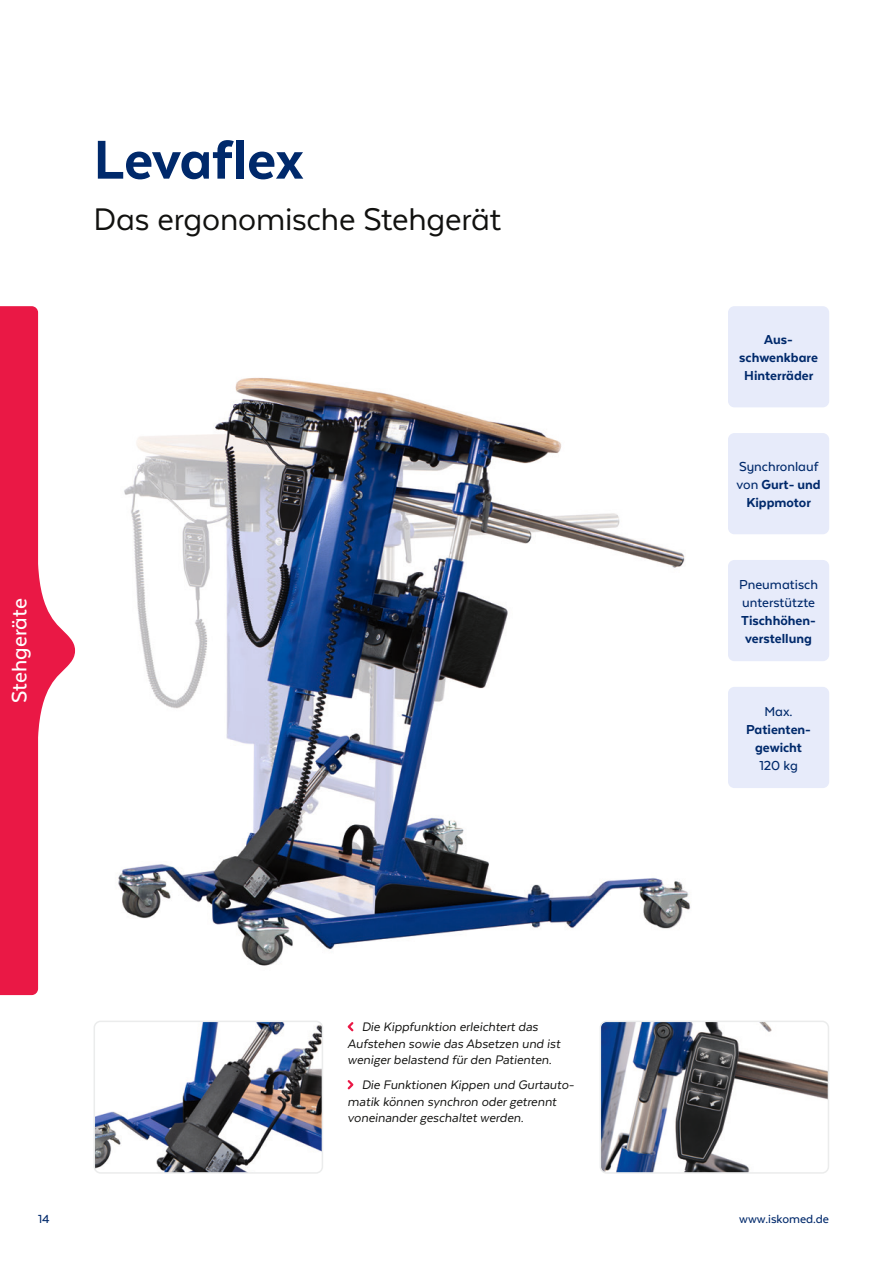
<style>
.page{position:relative;width:893px;height:1263px;background:#fff}
.page>*{position:absolute;margin:0;border:0;box-sizing:border-box;transform-origin:0 0}
.t1{font:800 63px "Texta Alt";letter-spacing:-.015em;color:#00296b}
.t2{font:36px "Texta Alt";letter-spacing:-.005em;color:#11110f}
.t3{font:500 24px "Texta Alt";color:#fff}
.t4{font:800 15px/18px "Texta Alt";color:#00296b;text-align:center}
.t5{font:500 15px/18px "Texta Alt";color:#00296b}
.Details_Texte_kursiv{font:italic 14.25px/16.5px "Texta Alt";color:#11110f}
.t6{font:500 13.5px "Texta Alt";color:#00296b}
.s1{font-weight:500}
.s2{font-weight:800}
</style>
<div class="page">
<img style="left:603px;top:1023px;width:223px;height:148px">
<div style="left:600px;top:1020px;width:229px;height:154px;border:2px solid #ebecec;border-radius:6px"></div>
<img style="left:97px;top:1023px;width:223px;height:148px">
<div style="left:94px;top:1020px;width:229px;height:154px;border:2px solid #ebecec;border-radius:6px"></div>
<img style="left:118px;top:377px;width:573px;height:589px">
<svg style="left:0;top:306px;width:75px;height:689px;fill:#ea1845"></svg>
<div style="left:728px;top:306px;width:101px;height:101px;background:#e7ebfa;border-radius:6px"></div>
<div style="left:728px;top:433px;width:101px;height:101px;background:#e7ebfa;border-radius:6px"></div>
<div style="left:728px;top:560px;width:101px;height:101px;background:#e7ebfa;border-radius:6px"></div>
<div style="left:728px;top:687px;width:101px;height:101px;background:#e7ebfa;border-radius:6px"></div>
<svg style="left:347px;top:1022px;width:7px;height:10px"></svg>
<svg style="left:347px;top:1080px;width:7px;height:10px"></svg>
<p class="t1" style="left:94px;top:127px;width:212px">Levaflex</p>
<p class="t2" style="left:94px;top:200px;width:409px">Das ergonomische Stehgerät</p>
<h3 class="t3" style="left:7px;top:703px;width:106px;rotate:-90deg">Stehgeräte</h3>
<p class="Details_Texte_kursiv" style="left:348px;top:1019px;width:214px;text-indent:14px">Die Kippfunktion erleichtert das<br>Aufstehen sowie das Absetzen und ist weniger belastend für den Patienten.</p>
<p class="Details_Texte_kursiv" style="left:348px;top:1077px;width:228px;text-indent:14px">Die Funktionen Kippen und Gurtauto&shy;matik können synchron oder getrennt voneinander geschaltet werden.</p>
<p class="t4" style="left:739px;top:331px;width:80px">Aus&shy;schwenkbare<br>Hinterräder</p>
<p class="t4" style="left:736px;top:458px;width:86px"><span class="s1">Synchronlauf von</span> Gurt- und<br>Kippmotor</p>
<p class="t5" style="left:739px;top:575px;width:80px">Pneumatisch unterstützte<br><span class="s2">Tischhöhen&shy;verstellung</span></p>
<p class="t4" style="left:746px;top:702px;width:65px"><span class="s1">Max.<br></span>Patienten&shy;gewicht<br><span class="s1">120 kg</span></p>
<p class="t6" style="left:38px;top:1212px;width:13px">14</p>
<p class="t6" style="left:739px;top:1212px;width:91px">www.iskomed.de</p>
</div>
